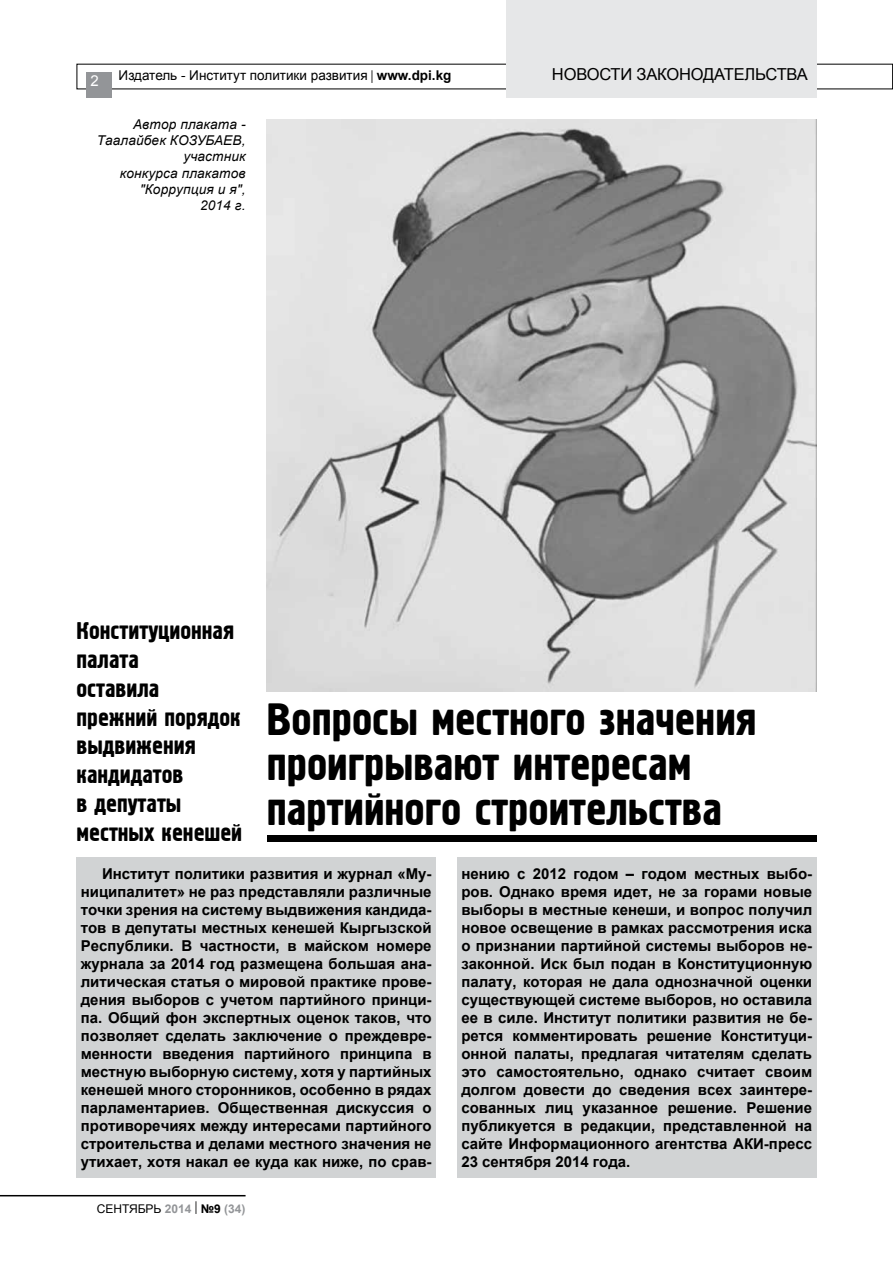
<style>
.page{position:relative;width:893px;height:1263px;background:#fff}
.page>*{position:absolute;margin:0;border:0;box-sizing:border-box;transform-origin:0 0}
.t1{font:45px/45px "Hermes";color:#000}
.t2{font:24px/28.8px "Hermes";color:#000}
.t3{font:16.5px "Arial";letter-spacing:-.01em;color:#000}
.t4{font:700 15px/18px "Arial";color:#000;text-align:justify}
.t5{font:15px "Arial";color:#fff}
.t6{font:italic 13.5px/16.2px "Arial";letter-spacing:.01em;color:#000;text-align:right}
.t7{font:13.5px "Arial";color:#000}
.t8{font:12px "Arial";color:#000}
.s1{font-weight:700}
.s2{font-weight:700;color:#939598}
.s3{font-size:13.5px}
</style>
<div class="page">
<div style="left:86px;top:72px;width:26px;height:26px;background:#939598"></div>
<div style="left:506px;top:0;width:310px;height:98px;background:#e6e7e8"></div>
<hr style="left:0;top:1195px;width:246px;height:1px;background:#000">
<div style="left:267px;top:836px;width:549px;height:6px;background:#000"></div>
<div style="left:77px;top:857px;width:359px;height:321px;background:#d1d3d4"></div>
<img style="left:267px;top:119px;width:549px;height:572px">
<div style="left:457px;top:857px;width:359px;height:321px;background:#d1d3d4"></div>
<p class="t5" style="left:90px;top:71px;width:10px">2</p>
<p class="t7" style="left:119px;top:67px;width:334px">Издатель - Институт политики развития | <span class="s1">www.dpi.kg</span></p>
<p class="t6" style="left:97px;top:116px;width:150px">Автор плаката -<br>Таалайбек КОЗУБАЕВ, участник<br>конкурса плакатов "Коррупция и я",<br>2014 г.</p>
<p class="t3" style="left:552px;top:63px;width:257px">НОВОСТИ ЗАКОНОДАТЕЛЬСТВА</p>
<h2 class="t2" style="left:77px;top:617px;width:167px">Конституционная палата<br>оставила прежний порядок выдвижения кандидатов<br>в депутаты местных кенешей</h2>
<h1 class="t1" style="left:267px;top:699px;width:491px">Вопросы местного значения проигрывают интересам партийного строительства</h1>
<p class="t4" style="left:81px;top:865px;width:352px;text-indent:21px">Институт политики развития и журнал «Му&shy;ниципалитет» не раз представляли различные точки зрения на систему выдвижения кандида&shy;тов в депутаты местных кенешей Кыргызской Республики. В частности, в майском номере журнала за 2014 год размещена большая ана&shy;литическая статья о мировой практике прове&shy;дения выборов с учетом партийного принци&shy;па. Общий фон экспертных оценок таков, что позволяет сделать заключение о преждевре&shy;менности введения партийного принципа в местную выборную систему, хотя у партийных кенешей много сторонников, особенно в рядах парламентариев. Общественная дискуссия о противоречиях между интересами партийного строительства и делами местного значения не утихает, хотя накал ее куда как ниже, по срав-</p>
<p class="t4" style="left:461px;top:865px;width:352px">нению с 2012 годом – годом местных выбо&shy;ров. Однако время идет, не за горами новые выборы в местные кенеши, и вопрос получил новое освещение в рамках рассмотрения иска о признании партийной системы выборов не&shy;законной. Иск был подан в Конституционную палату, которая не дала однозначной оценки существующей системе выборов, но оставила ее в силе. Институт политики развития не бе&shy;рется комментировать решение Конституци&shy;онной палаты, предлагая читателям сделать это самостоятельно, однако считает своим долгом довести до сведения всех заинтере&shy;сованных лиц указанное решение. Решение публикуется в редакции, представленной на сайте Информационного агентства АКИ-пресс 23 сентября 2014 года.</p>
<p class="t8" style="left:97px;top:1200px;width:150px">СЕНТЯБРЬ <span class="s2">2014</span> <span class="s3">|</span> <span class="s1">№9</span> <span class="s2">(34)</span></p>
</div>
